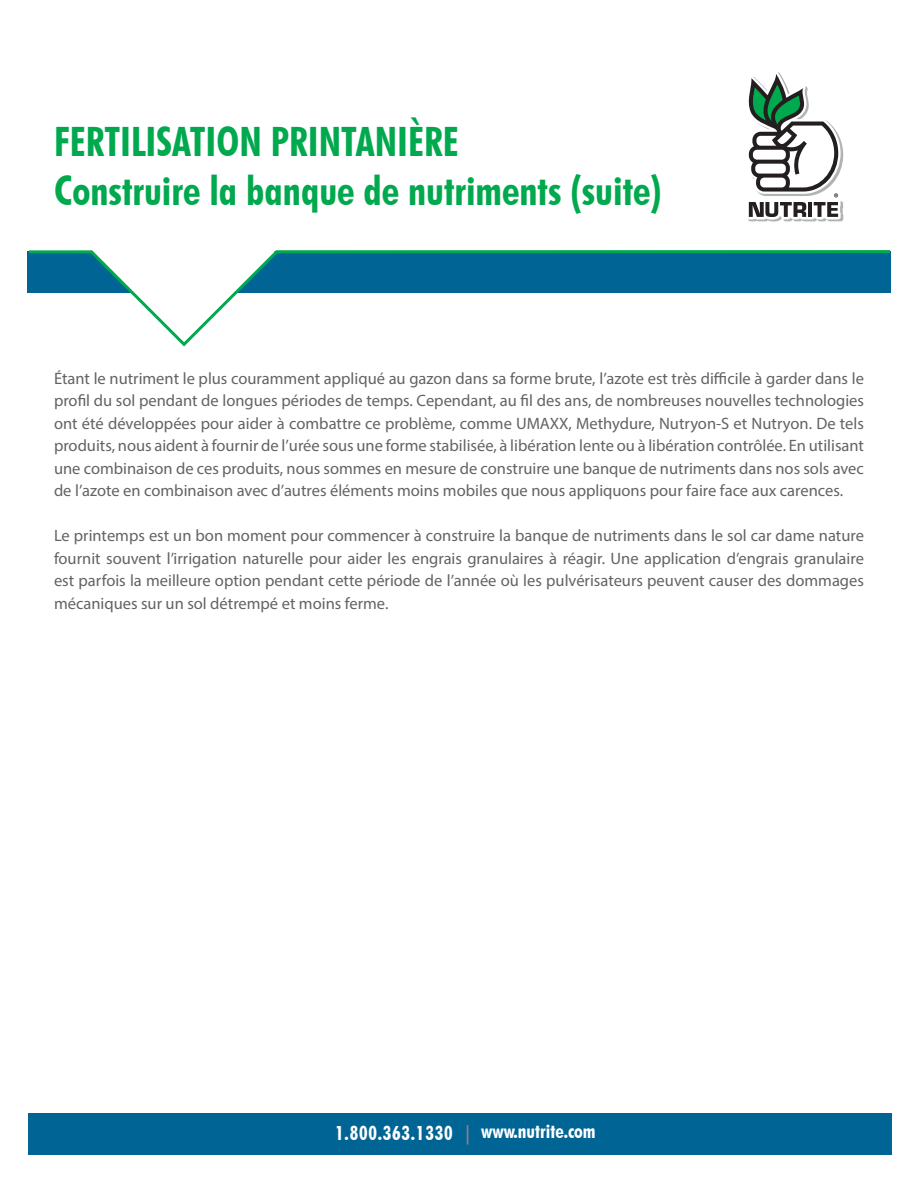
<style>
.page{position:relative;width:918px;height:1188px;background:#fff}
.page>*{position:absolute;margin:0;border:0;box-sizing:border-box;transform-origin:0 0}
.t1{font:700 condensed 40.5px "Futura BT";color:#00a94e}
.t2{font:700 condensed 19.5px "Futura BT";color:#fff}
.t3{font:16.5px/22.5px "Myriad Pro";color:#636366;text-align:justify}
.s1{color:#808285}
</style>
<div class="page">
<svg style="left:27px;top:250px;width:864px;height:97px"></svg>
<svg style="left:748px;top:72px;width:95px;height:149px"></svg>
<div style="left:28px;top:1113px;width:864px;height:42px;background:#006494"></div>
<p class="t1" style="left:54px;top:117px;width:406px">FERTILISATION PRINTANIÈRE</p>
<p class="t1" style="left:54px;top:166px;width:609px">Construire la banque de nutriments (suite)</p>
<p class="t3" style="left:54px;top:367px;width:812px">Étant le nutriment le plus couramment appliqué au gazon dans sa forme brute, l’azote est très difficile à garder dans le profil du sol pendant de longues périodes de temps. Cependant, au fil des ans, de nombreuses nouvelles technologies ont été développées pour aider à combattre ce problème, comme UMAXX, Methydure, Nutryon-S et Nutryon. De tels produits, nous aident à fournir de l’urée sous une forme stabilisée, à libération lente ou à libération contrôlée. En utilisant une combinaison de ces produits, nous sommes en mesure de construire une banque de nutriments dans nos sols avec de l’azote en combinaison avec d’autres éléments moins mobiles que nous appliquons pour faire face aux carences.</p>
<p class="t3" style="left:54px;top:524px;width:811px">Le printemps est un bon moment pour commencer à construire la banque de nutriments dans le sol car dame nature fournit souvent l’irrigation naturelle pour aider les engrais granulaires à réagir. Une application d’engrais granulaire est parfois la meilleure option pendant cette période de l’année où les pulvérisateurs peuvent causer des dommages mécaniques sur un sol détrempé et moins ferme.</p>
<p class="t2" style="left:335px;top:1120px;width:262px">1.800.363.1330 <span class="s1">|</span> www.nutrite.com</p>
</div>
